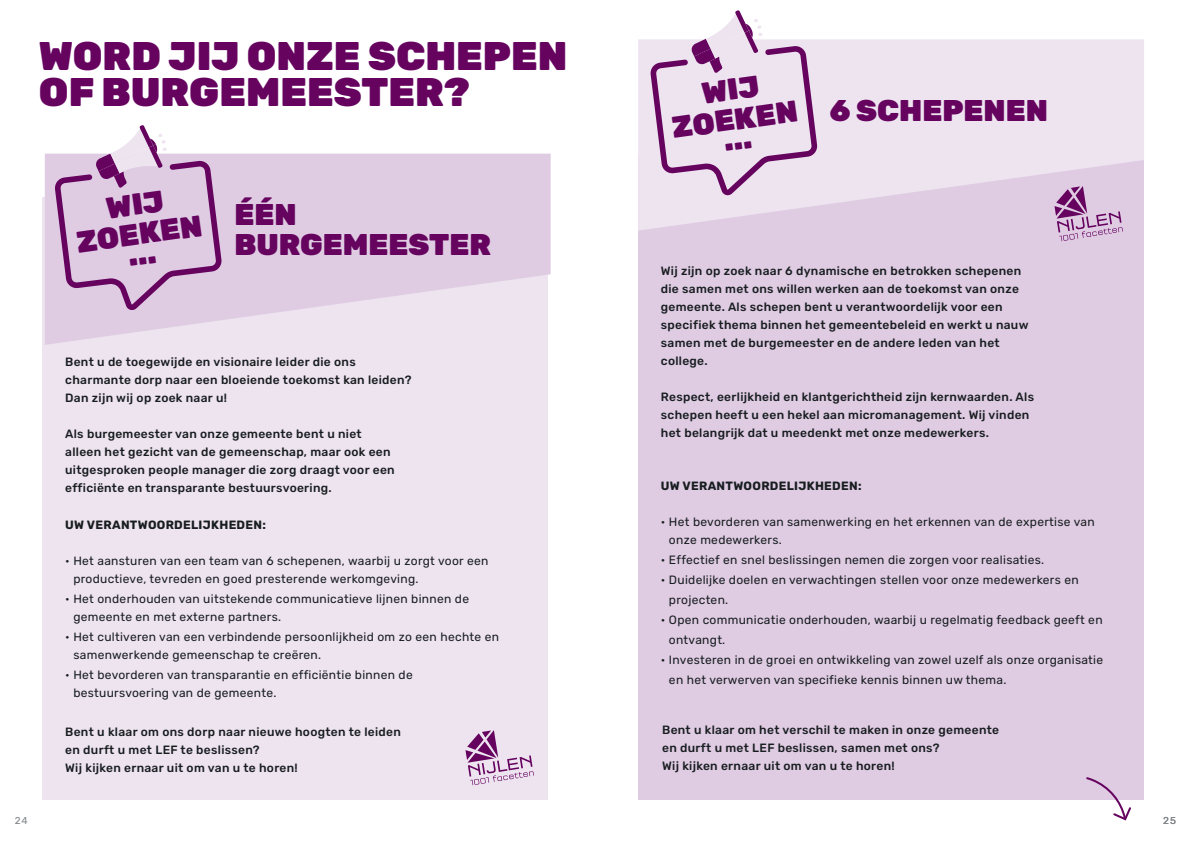
<style>
.page{position:relative;width:1191px;height:842px;background:#fff}
.page>*{position:absolute;margin:0;border:0;box-sizing:border-box;transform-origin:0 0}
.t1{font:900 40px/36px "Rubik";color:#65035f}
.t2{font:900 30px/30px "Rubik";color:#65035f}
.Inleiding{font:500 12px/18px "Rubik";letter-spacing:.025em;color:#181d20}
.Inleiding-2{font:12px/18px "Rubik";letter-spacing:.025em;color:#181d20}
.Inleiding-3{font:700 12px "Rubik";letter-spacing:.025em;color:#181d20}
.t3{font:10px "Rubik";color:#828688}
</style>
<div class="page">
<div style="left:43px;top:197px;width:505px;height:602px;background:#eee4f0"></div>
<div style="left:638px;top:154px;width:505px;height:645px;background:#dfcce3"></div>
<svg style="left:638px;top:39px;width:506px;height:192px;fill:#eee4f0"></svg>
<svg style="left:45px;top:154px;width:505px;height:191px;fill:#dfcce3"></svg>
<svg style="left:465px;top:730px;width:69px;height:55px"></svg>
<svg style="left:1054px;top:186px;width:69px;height:55px"></svg>
<svg style="left:1084px;top:777px;width:48px;height:44px"></svg>
<svg style="left:55px;top:125px;width:167px;height:185px;background:#d6bed9"></svg>
<svg style="left:650px;top:10px;width:167px;height:185px;background:#e1d0e2"></svg>
<h1 class="t1" style="left:39px;top:40px;width:530px">WORD JIJ ONZE SCHEPEN<br>OF BURGEMEESTER?</h1>
<p class="t2" style="left:75px;top:229px;width:128px;rotate:-8deg">ZOEKEN</p>
<h1 class="t2" style="left:234px;top:201px;width:258px">ÉÉN<br>BURGEMEESTER</h1>
<p class="Inleiding" style="left:65px;top:353px;width:348px">Bent u de toegewijde en visionaire leider die ons charmante dorp naar een bloeiende toekomst kan leiden?<br>Dan zijn wij op zoek naar u!</p>
<p class="Inleiding" style="left:65px;top:425px;width:331px">Als burgemeester van onze gemeente bent u niet alleen het gezicht van de gemeenschap, maar ook een uitgesproken people manager die zorg draagt voor een efficiënte en transparante bestuursvoering.</p>
<p class="Inleiding-3" style="left:65px;top:517px;width:202px">UW VERANTWOORDELIJKHEDEN:</p>
<p class="Inleiding-2" style="left:73px;top:552px;width:416px;text-indent:-8px">• Het aansturen van een team van 6 schepenen, waarbij u zorgt voor een productieve, tevreden en goed presterende werkomgeving.</p>
<p class="Inleiding-2" style="left:73px;top:590px;width:397px;text-indent:-8px">• Het onderhouden van uitstekende communicatieve lijnen binnen de gemeente en met externe partners.</p>
<p class="Inleiding-2" style="left:73px;top:628px;width:427px;text-indent:-8px">• Het cultiveren van een verbindende persoonlijkheid om zo een hechte en samenwerkende gemeenschap te creëren.</p>
<p class="Inleiding-2" style="left:73px;top:666px;width:341px;text-indent:-8px">• Het bevorderen van transparantie en efficiëntie binnen de bestuursvoering van de gemeente.</p>
<p class="t2" style="left:670px;top:114px;width:128px;rotate:-8deg">ZOEKEN</p>
<h1 class="t2" style="left:830px;top:96px;width:219px">6 SCHEPENEN</h1>
<p class="Inleiding" style="left:661px;top:262px;width:369px">Wij zijn op zoek naar 6 dynamische en betrokken schepenen die samen met ons willen werken aan de toekomst van onze gemeente. Als schepen bent u verantwoordelijk voor een specifiek thema binnen het gemeentebeleid en werkt u nauw samen met de burgemeester en de andere leden van het college.</p>
<p class="Inleiding" style="left:661px;top:388px;width:375px">Respect, eerlijkheid en klantgerichtheid zijn kernwaarden. Als schepen heeft u een hekel aan micromanagement. Wij vinden het belangrijk dat u meedenkt met onze medewerkers.</p>
<p class="Inleiding-3" style="left:661px;top:478px;width:202px">UW VERANTWOORDELIJKHEDEN:</p>
<p class="Inleiding-2" style="left:669px;top:513px;width:427px;text-indent:-8px">• Het bevorderen van samenwerking en het erkennen van de expertise van onze medewerkers.</p>
<p class="Inleiding-2" style="left:661px;top:551px;width:385px">• Effectief en snel beslissingen nemen die zorgen voor realisaties.</p>
<p class="Inleiding-2" style="left:669px;top:570px;width:411px;line-height:20px;text-indent:-8px">• Duidelijke doelen en verwachtingen stellen voor onze medewerkers en projecten.</p>
<p class="Inleiding-2" style="left:669px;top:610px;width:435px;line-height:20px;text-indent:-8px">• Open communicatie onderhouden, waarbij u regelmatig feedback geeft en ontvangt.</p>
<p class="Inleiding-2" style="left:669px;top:650px;width:436px;line-height:20px;text-indent:-8px">• Investeren in de groei en ontwikkeling van zowel uzelf als onze organisatie en het verwerven van specifieke kennis binnen uw thema.</p>
<p class="Inleiding" style="left:65px;top:723px;width:337px">Bent u klaar om ons dorp naar nieuwe hoogten te leiden en durft u met LEF te beslissen?<br>Wij kijken ernaar uit om van u te horen!</p>
<p class="Inleiding" style="left:662px;top:721px;width:338px">Bent u klaar om het verschil te maken in onze gemeente en durft u met LEF beslissen, samen met ons?<br>Wij kijken ernaar uit om van u te horen!</p>
<p class="t3" style="left:15px;top:815px;width:14px">24</p>
<p class="t3" style="left:1163px;top:815px;width:14px">25</p>
</div>
